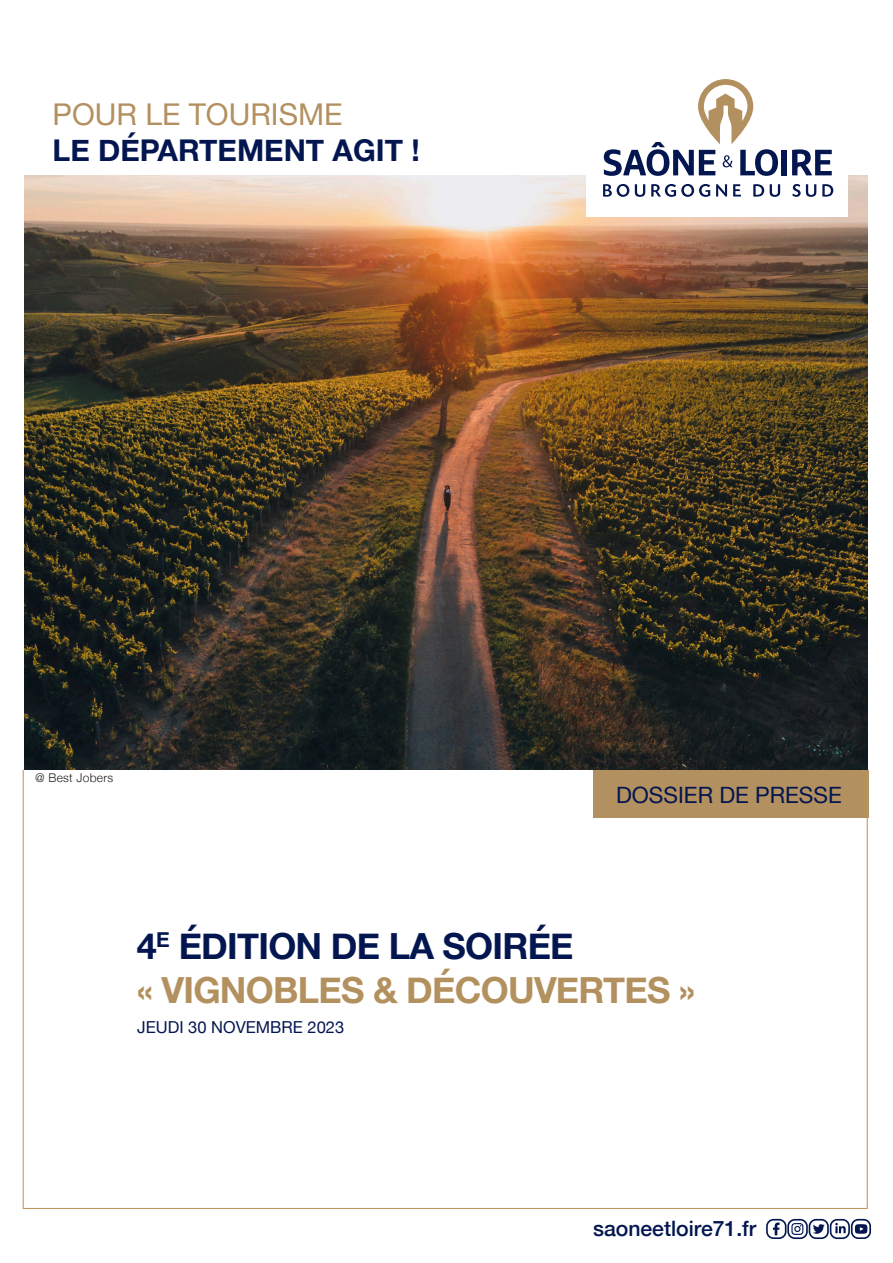
<style>
.page{position:relative;width:893px;height:1263px;background:#fff}
.page>*{position:absolute;margin:0;border:0;box-sizing:border-box;transform-origin:0 0}
.t1{font:700 36px "Helvetica Neue";letter-spacing:-.02em;color:#b3915f}
.t2{font:700 36px "Helvetica Neue";letter-spacing:-.02em;color:#031650}
.t3{font:700 30px "Helvetica Neue";color:#031650}
.t4{font:30px "Helvetica Neue";color:#b3905f}
.t5{font:22.5px "Helvetica Neue";color:#031650}
.t6{font:500 21.15px "Helvetica Neue";color:#031650}
.t7{font:16.5px "Helvetica Neue";color:#031650}
.t8{font:300 12px "Helvetica Neue";letter-spacing:.02em;color:#231f20}
</style>
<div class="page">
<img style="left:22px;top:175px;width:849px;height:1065px">
<svg style="left:855px;top:1224px;width:12px;height:10px"></svg>
<div style="left:851px;top:1219px;width:20px;height:20px;border:2px solid #031650;border-radius:7px"></div>
<div style="left:809px;top:1219px;width:20px;height:20px;border:2px solid #031650;border-radius:7px"></div>
<svg style="left:765px;top:1218px;width:60px;height:22px"></svg>
<svg style="left:835px;top:1223px;width:11px;height:10px"></svg>
<div style="left:830px;top:1219px;width:20px;height:20px;border:2px solid #031650;border-radius:7px"></div>
<div style="left:587px;top:79px;width:261px;height:138px;background:#fff"></div>
<div style="left:782px;top:150px;width:5px;height:25px;background:#031650"></div>
<svg style="left:792px;top:149px;width:40px;height:26px"></svg>
<svg style="left:603px;top:184px;width:26px;height:13px"></svg>
<svg style="left:635px;top:184px;width:10px;height:13px"></svg>
<svg style="left:651px;top:184px;width:59px;height:13px"></svg>
<svg style="left:716px;top:184px;width:11px;height:13px"></svg>
<svg style="left:733px;top:184px;width:8px;height:13px"></svg>
<svg style="left:753px;top:184px;width:11px;height:13px"></svg>
<svg style="left:770px;top:184px;width:10px;height:13px"></svg>
<svg style="left:792px;top:184px;width:24px;height:13px"></svg>
<svg style="left:822px;top:184px;width:11px;height:13px"></svg>
<svg style="left:604px;top:79px;width:174px;height:97px"></svg>
<p class="t4" style="left:53px;top:92px;width:292px">POUR LE TOURISME</p>
<p class="t3" style="left:53px;top:126px;width:369px">LE DÉPARTEMENT AGIT !</p>
<p class="t8" style="left:35px;top:768px;width:80px">@ Best Jobers</p>
<p class="t5" style="left:616px;top:778px;width:227px">DOSSIER DE PRESSE</p>
<p class="t2" style="left:137px;top:918px;width:438px">4<sup>E</sup> ÉDITION DE LA SOIRÉE</p>
<p class="t1" style="left:137px;top:961px;width:560px">« VIGNOBLES &amp; DÉCOUVERTES »</p>
<p class="t7" style="left:137px;top:1015px;width:208px">JEUDI 30 NOVEMBRE 2023</p>
<p class="t6" style="left:593px;top:1211px;width:165px">saoneetloire71.fr</p>
</div>
